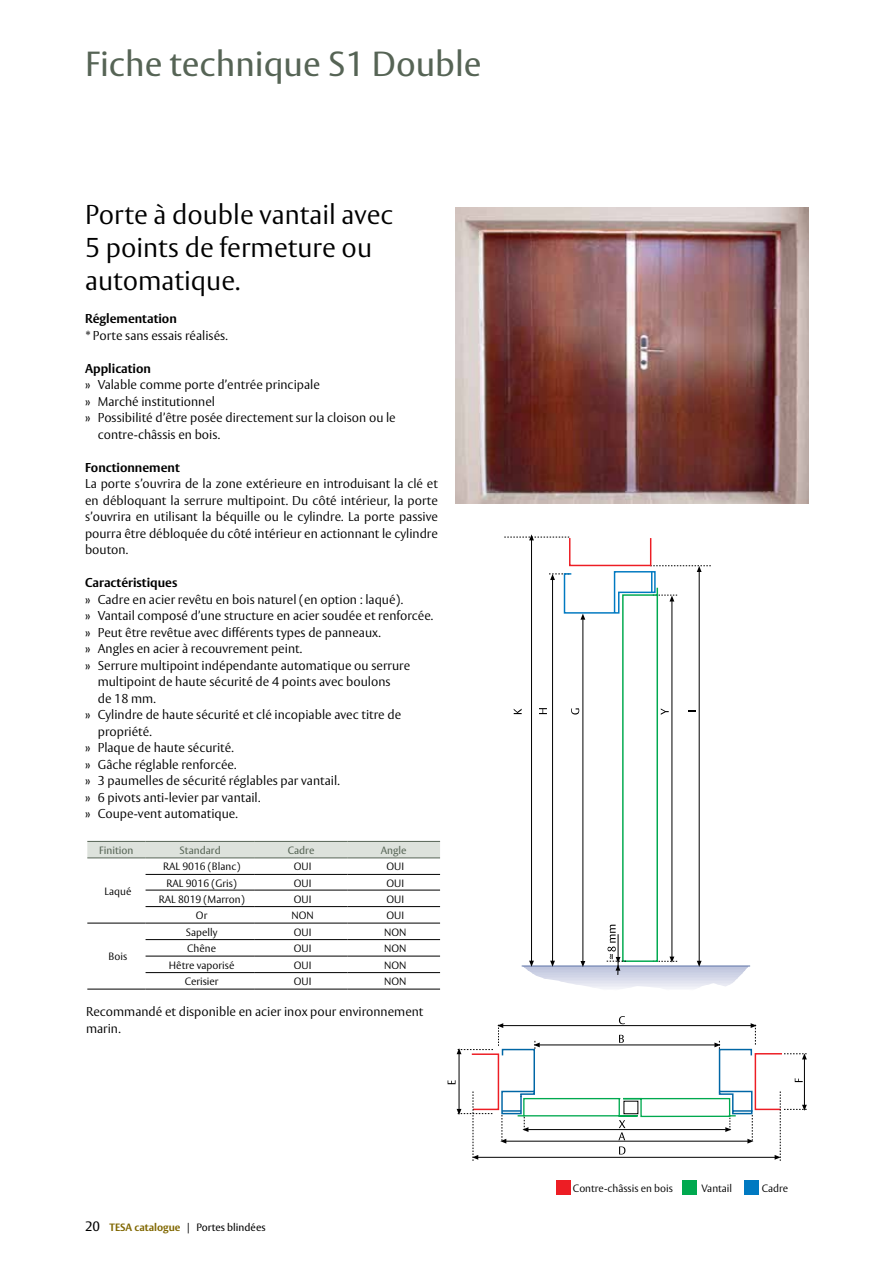
<style>
.page{position:relative;width:893px;height:1263px;background:#fff}
.page>*{position:absolute;margin:0;border:0;box-sizing:border-box;transform-origin:0 0}
.t1{font:34.5px "ASSA Vesta";color:#566455}
.t2{font:300 27px/33px "ASSA Vesta";color:#000}
.t3{font:300 12.75px/16.5px "ASSA Vesta";color:#000}
.t4{font:700 12.75px "ASSA Vesta";color:#000}
.t5{font:300 10.5px "ASSA Vesta";color:#000}
.t6{font:10.5px "ASSA Vesta";color:#000}
.t7{font:10.5px "ASSA Vesta";color:#566455}
.s1{font-size:13.5px}
.s2{font-weight:700;color:#806700}
</style>
<div class="page">
<div style="left:87px;top:842px;width:353px;height:15px;background:#dde2dc"></div>
<svg style="left:87px;top:858px;width:353px;height:131px"></svg>
<hr style="left:87px;top:841px;width:59px;height:1px;background:#566455">
<hr style="left:146px;top:841px;width:109px;height:1px;background:#566455">
<hr style="left:255px;top:841px;width:92px;height:1px;background:#566455">
<hr style="left:347px;top:841px;width:93px;height:1px;background:#566455">
<hr style="left:146px;top:857px;width:109px;height:1px;background:#566455">
<hr style="left:255px;top:857px;width:92px;height:1px;background:#566455">
<hr style="left:347px;top:857px;width:93px;height:1px;background:#566455">
<hr style="left:146px;top:874px;width:109px;height:1px;background:#000">
<hr style="left:255px;top:874px;width:92px;height:1px;background:#000">
<hr style="left:347px;top:874px;width:93px;height:1px;background:#000">
<hr style="left:146px;top:890px;width:109px;height:1px;background:#000">
<hr style="left:255px;top:890px;width:92px;height:1px;background:#000">
<hr style="left:347px;top:890px;width:93px;height:1px;background:#000">
<hr style="left:146px;top:906px;width:109px;height:1px;background:#000">
<hr style="left:255px;top:906px;width:92px;height:1px;background:#000">
<hr style="left:347px;top:906px;width:93px;height:1px;background:#000">
<hr style="left:146px;top:923px;width:109px;height:1px;background:#000">
<hr style="left:255px;top:923px;width:92px;height:1px;background:#000">
<hr style="left:347px;top:923px;width:93px;height:1px;background:#000">
<hr style="left:146px;top:939px;width:109px;height:1px;background:#000">
<hr style="left:146px;top:956px;width:109px;height:1px;background:#000">
<hr style="left:146px;top:972px;width:109px;height:1px;background:#000">
<hr style="left:146px;top:989px;width:109px;height:1px;background:#000">
<hr style="left:255px;top:939px;width:92px;height:1px;background:#000">
<hr style="left:255px;top:956px;width:92px;height:1px;background:#000">
<hr style="left:255px;top:972px;width:92px;height:1px;background:#000">
<hr style="left:255px;top:989px;width:92px;height:1px;background:#000">
<hr style="left:347px;top:939px;width:93px;height:1px;background:#000">
<hr style="left:347px;top:956px;width:93px;height:1px;background:#000">
<hr style="left:347px;top:972px;width:93px;height:1px;background:#000">
<hr style="left:347px;top:989px;width:93px;height:1px;background:#000">
<hr style="left:87px;top:857px;width:59px;height:1px;background:#566455">
<hr style="left:87px;top:923px;width:59px;height:1px;background:#000">
<hr style="left:87px;top:989px;width:59px;height:1px;background:#000">
<hr style="left:522px;top:966px;width:227px;height:1px;background:#bbc2dc">
<hr style="left:522px;top:967px;width:227px;height:2px;background:#bfc5dd">
<hr style="left:522px;top:969px;width:227px;height:1px;background:#c2c8df">
<hr style="left:522px;top:970px;width:227px;height:2px;background:#c6cbe1">
<hr style="left:522px;top:972px;width:227px;height:2px;background:#c9cfe3">
<hr style="left:522px;top:974px;width:227px;height:1px;background:#cdd2e5">
<hr style="left:522px;top:975px;width:227px;height:2px;background:#d1d5e7">
<hr style="left:522px;top:977px;width:227px;height:1px;background:#d5d8e9">
<hr style="left:522px;top:978px;width:227px;height:2px;background:#d9dceb">
<hr style="left:522px;top:980px;width:227px;height:1px;background:#dddfed">
<hr style="left:522px;top:981px;width:227px;height:2px;background:#e1e3ef">
<hr style="left:522px;top:983px;width:227px;height:1px;background:#e5e7f1">
<hr style="left:522px;top:984px;width:227px;height:2px;background:#e9eaf3">
<hr style="left:522px;top:986px;width:227px;height:1px;background:#edeef5">
<hr style="left:522px;top:987px;width:227px;height:2px;background:#f2f3f8">
<hr style="left:522px;top:989px;width:227px;height:1px;background:#f8f8fb">
<hr style="left:522px;top:965px;width:228px;height:1px;background:#5e74a8">
<div style="left:569px;top:537px;width:82px;height:29px;border:1px solid #ed1d24"></div>
<hr style="left:531px;top:540px;width:1px;height:421px;background:#000">
<svg style="left:504px;top:534px;width:65px;height:6px"></svg>
<svg style="left:514px;top:709px;width:8px;height:5px"></svg>
<svg style="left:529px;top:565px;width:182px;height:410px"></svg>
<img style="left:455px;top:208px;width:354px;height:295px">
<div style="left:556px;top:1180px;width:15px;height:14px;background:#ed1d24"></div>
<div style="left:683px;top:1180px;width:14px;height:14px;background:#00a94f"></div>
<div style="left:744px;top:1180px;width:14px;height:14px;background:#0079c1"></div>
<svg style="left:448px;top:1016px;width:359px;height:145px"></svg>
<h1 class="t1" style="left:85px;top:43px;width:398px">Fiche technique S1 Double</h1>
<h2 class="t2" style="left:85px;top:199px;width:310px">Porte à double vantail avec<br>5 points de fermeture ou automatique.</h2>
<p class="t4" style="left:85px;top:311px;width:93px">Réglementation</p>
<p class="t3" style="left:85px;top:327px;width:144px">* Porte sans essais réalisés.</p>
<p class="t4" style="left:85px;top:360px;width:68px">Application</p>
<p class="t3" style="left:85px;top:377px;width:236px">» Valable comme porte d’entrée principale</p>
<p class="t3" style="left:85px;top:393px;width:132px">» Marché institutionnel</p>
<p class="t3" style="left:85px;top:410px;width:312px">» Possibilité d’être posée directement sur la cloison ou le</p>
<p class="t3" style="left:98px;top:426px;width:124px">contre-châssis en bois.</p>
<p class="t4" style="left:85px;top:459px;width:96px">Fonctionnement</p>
<p class="t3" style="left:85px;top:476px;width:354px;text-align:justify">La porte s’ouvrira de la zone extérieure en introduisant la clé et en débloquant la serrure multipoint. Du côté intérieur, la porte s’ouvrira en utilisant la béquille ou le cylindre. La porte passive pourra être débloquée du côté intérieur en actionnant le cylindre bouton.</p>
<p class="t4" style="left:85px;top:575px;width:94px">Caractéristiques</p>
<p class="t3" style="left:85px;top:591px;width:320px">» Cadre en acier revêtu en bois naturel (en option : laqué).</p>
<p class="t3" style="left:85px;top:608px;width:350px">» Vantail composé d’une structure en acier soudée et renforcée.</p>
<p class="t3" style="left:85px;top:624px;width:297px">» Peut être revêtue avec différents types de panneaux.</p>
<p class="t3" style="left:85px;top:641px;width:219px">» Angles en acier à recouvrement peint.</p>
<p class="t3" style="left:85px;top:657px;width:327px">» Serrure multipoint indépendante automatique ou serrure</p>
<p class="t3" style="left:98px;top:674px;width:294px">multipoint de haute sécurité de 4 points avec boulons</p>
<p class="t3" style="left:98px;top:690px;width:60px">de 18 mm.</p>
<p class="t3" style="left:85px;top:707px;width:318px">» Cylindre de haute sécurité et clé incopiable avec titre de</p>
<p class="t3" style="left:98px;top:723px;width:55px">propriété.</p>
<p class="t3" style="left:85px;top:740px;width:150px">» Plaque de haute sécurité.</p>
<p class="t3" style="left:85px;top:756px;width:153px">» Gâche réglable renforcée.</p>
<p class="t3" style="left:85px;top:773px;width:256px">» 3 paumelles de sécurité réglables par vantail.</p>
<p class="t3" style="left:85px;top:789px;width:177px">» 6 pivots anti-levier par vantail.</p>
<p class="t3" style="left:85px;top:806px;width:154px">» Coupe-vent automatique.</p>
<p class="t7" style="left:99px;top:844px;width:36px">Finition</p>
<p class="t7" style="left:180px;top:844px;width:43px">Standard</p>
<p class="t7" style="left:288px;top:844px;width:28px">Cadre</p>
<p class="t7" style="left:381px;top:844px;width:27px">Angle</p>
<p class="t5" style="left:104px;top:885px;width:28px">Laqué</p>
<p class="t5" style="left:163px;top:860px;width:79px">RAL 9016 (Blanc)</p>
<p class="t5" style="left:294px;top:860px;width:19px">OUI</p>
<p class="t5" style="left:386px;top:860px;width:19px">OUI</p>
<p class="t5" style="left:166px;top:876px;width:72px">RAL 9016 (Gris)</p>
<p class="t5" style="left:294px;top:876px;width:19px">OUI</p>
<p class="t5" style="left:386px;top:876px;width:19px">OUI</p>
<p class="t5" style="left:159px;top:892px;width:87px">RAL 8019 (Marron)</p>
<p class="t5" style="left:294px;top:892px;width:19px">OUI</p>
<p class="t5" style="left:386px;top:892px;width:19px">OUI</p>
<p class="t5" style="left:196px;top:909px;width:13px">Or</p>
<p class="t5" style="left:291px;top:909px;width:24px">NON</p>
<p class="t5" style="left:386px;top:909px;width:19px">OUI</p>
<p class="t5" style="left:186px;top:925px;width:33px">Sapelly</p>
<p class="t5" style="left:294px;top:925px;width:19px">OUI</p>
<p class="t5" style="left:384px;top:925px;width:24px">NON</p>
<p class="t5" style="left:187px;top:942px;width:30px">Chêne</p>
<p class="t5" style="left:294px;top:942px;width:19px">OUI</p>
<p class="t5" style="left:384px;top:942px;width:24px">NON</p>
<p class="t5" style="left:169px;top:958px;width:67px">Hêtre vaporisé</p>
<p class="t5" style="left:294px;top:958px;width:19px">OUI</p>
<p class="t5" style="left:384px;top:958px;width:24px">NON</p>
<p class="t5" style="left:185px;top:975px;width:35px">Cerisier</p>
<p class="t5" style="left:294px;top:975px;width:19px">OUI</p>
<p class="t5" style="left:384px;top:975px;width:24px">NON</p>
<p class="t3" style="left:86px;top:1004px;width:339px">Recommandé et disponible en acier inox pour environnement marin.</p>
<p class="t5" style="left:109px;top:950px;width:20px">Bois</p>
<p class="t6" style="left:85px;top:1221px;width:182px"><span class="s1">20</span> <span class="s2">TESA catalogue</span> | Portes blindées</p>
<p class="t5" style="left:573px;top:1182px;width:101px">Contre-châssis en bois</p>
<p class="t5" style="left:702px;top:1182px;width:32px">Vantail</p>
<p class="t5" style="left:762px;top:1182px;width:28px">Cadre</p>
</div>
